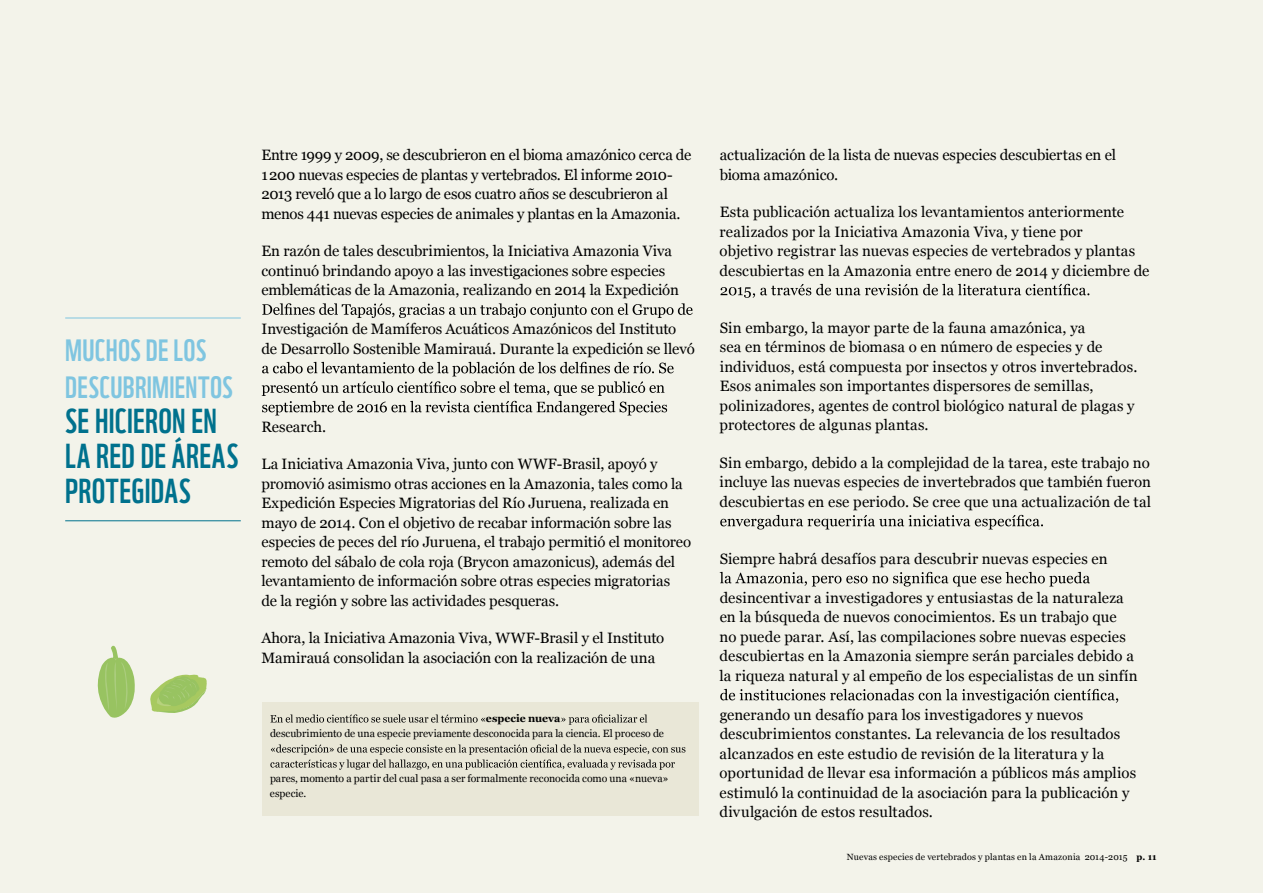
<style>
.page{position:relative;width:1263px;height:893px;background:#f3f3ea}
.page>*{position:absolute;margin:0;border:0;box-sizing:border-box;transform-origin:0 0}
.t1{font:33.75px/35.2px "WWF";letter-spacing:.01em;color:#00718d}
.t2{font:30px/36.8px "WWF";letter-spacing:.01em;color:#7fc5e0}
.t3{font:15px/19.5px "Georgia";color:#000}
.t4{font:10.5px/15px "Georgia";color:#000}
.t5{font:700 10.5px "Georgia";letter-spacing:.005em;color:#000}
.t6{font:9px "Georgia";letter-spacing:.02em;color:#000}
.s1{font-weight:700}
</style>
<div class="page">
<svg style="left:97px;top:645px;width:38px;height:73px"></svg>
<svg style="left:150px;top:674px;width:57px;height:39px"></svg>
<hr style="left:65px;top:318px;width:176px;height:1px;background:#7fc5e0">
<hr style="left:65px;top:520px;width:176px;height:1px;background:#00718d">
<svg style="left:262px;top:303px;width:431px;height:15px"></svg>
<svg style="left:262px;top:362px;width:412px;height:53px"></svg>
<svg style="left:720px;top:284px;width:369px;height:14px"></svg>
<svg style="left:720px;top:515px;width:323px;height:14px"></svg>
<svg style="left:720px;top:572px;width:370px;height:14px"></svg>
<svg style="left:720px;top:689px;width:398px;height:14px"></svg>
<div style="left:261px;top:702px;width:437px;height:113px;background:#e9e7d7"></div>
<svg style="left:270px;top:714px;width:215px;height:9px"></svg>
<svg style="left:561px;top:714px;width:86px;height:11px"></svg>
<svg style="left:270px;top:744px;width:415px;height:26px"></svg>
<h2 class="t2" style="left:65px;top:329px;width:169px">MUCHOS DE LOS<br>DESCUBRIMIENTOS</h2>
<h1 class="t1" style="left:65px;top:400px;width:175px">SE HICIERON EN<br>LA RED DE ÁREAS<br>PROTEGIDAS</h1>
<p class="t3" style="left:261px;top:146px;width:431px">Entre 1999 y 2009, se descubrieron en el bioma amazónico cerca de 1200 nuevas especies de plantas y vertebrados. El informe 2010- 2013 reveló que a lo largo de esos cuatro años se descubrieron al menos 441 nuevas especies de animales y plantas en la Amazonia.</p>
<p class="t3" style="left:261px;top:242px;width:419px">En razón de tales descubrimientos, la Iniciativa Amazonia Viva continuó brindando apoyo a las investigaciones sobre especies emblemáticas de la Amazonia, realizando en 2014 la Expedición</p>
<p class="t3" style="left:261px;top:320px;width:435px">Investigación de Mamíferos Acuáticos Amazónicos del Instituto de Desarrollo Sostenible Mamirauá. Durante la expedición se llevó</p>
<p class="t3" style="left:261px;top:417px;width:66px">Research.</p>
<p class="t3" style="left:261px;top:455px;width:431px">La Iniciativa Amazonia Viva, junto con WWF-Brasil, apoyó y promovió asimismo otras acciones en la Amazonia, tales como la Expedición Especies Migratorias del Río Juruena, realizada en mayo de 2014. Con el objetivo de recabar información sobre las especies de peces del río Juruena, el trabajo permitió el monitoreo remoto del sábalo de cola roja (Brycon amazonicus), además del levantamiento de información sobre otras especies migratorias<br>de la región y sobre las actividades pesqueras.</p>
<p class="t3" style="left:262px;top:629px;width:404px">Ahora, la Iniciativa Amazonia Viva, WWF-Brasil y el Instituto<br>Mamirauá consolidan la asociación con la realización de una</p>
<p class="t5" style="left:486px;top:711px;width:76px">especie nueva</p>
<p class="t4" style="left:270px;top:726px;width:395px">descubrimiento de una especie previamente desconocida para la ciencia. El proceso de</p>
<p class="t4" style="left:270px;top:771px;width:400px">pares, momento a partir del cual pasa a ser formalmente reconocida como una «nueva» especie.</p>
<p class="t3" style="left:720px;top:146px;width:398px">actualización de la lista de nuevas especies descubiertas en el bioma amazónico.</p>
<p class="t3" style="left:720px;top:203px;width:431px">Esta publicación actualiza los levantamientos anteriormente realizados por la Iniciativa Amazonia Viva, y tiene por<br>objetivo registrar las nuevas especies de vertebrados y plantas descubiertas en la Amazonia entre enero de 2014 y diciembre de</p>
<p class="t3" style="left:719px;top:318px;width:419px">Sin embargo, la mayor parte de la fauna amazónica, ya<br>sea en términos de biomasa o en número de especies y de individuos, está compuesta por insectos y otros invertebrados.<br>Esos animales son importantes dispersores de semillas, polinizadores, agentes de control biológico natural de plagas y protectores de algunas plantas.</p>
<p class="t3" style="left:719px;top:453px;width:433px;text-align:justify">Sin embargo, debido a la complejidad de la tarea, este trabajo no incluye las nuevas especies de invertebrados que también fueron descubiertas en ese periodo. Se cree que una actualización de tal</p>
<p class="t3" style="left:720px;top:549px;width:390px">Siempre habrá desafíos para descubrir nuevas especies en</p>
<p class="t3" style="left:719px;top:588px;width:420px">desincentivar a investigadores y entusiastas de la naturaleza en la búsqueda de nuevos conocimientos. Es un trabajo que<br>no puede parar. Así, las compilaciones sobre nuevas especies descubiertas en la Amazonia siempre serán parciales debido a la riqueza natural y al empeño de los especialistas de un sinfín</p>
<p class="t3" style="left:719px;top:705px;width:418px">generando un desafío para los investigadores y nuevos descubrimientos constantes. La relevancia de los resultados alcanzados en este estudio de revisión de la literatura y la oportunidad de llevar esa información a públicos más amplios estimuló la continuidad de la asociación para la publicación y divulgación de estos resultados.</p>
<p class="t6" style="left:847px;top:852px;width:311px">Nuevas especies de vertebrados y plantas en la Amazonia 2014-2015 <span class="s1">p. 11</span></p>
</div>
